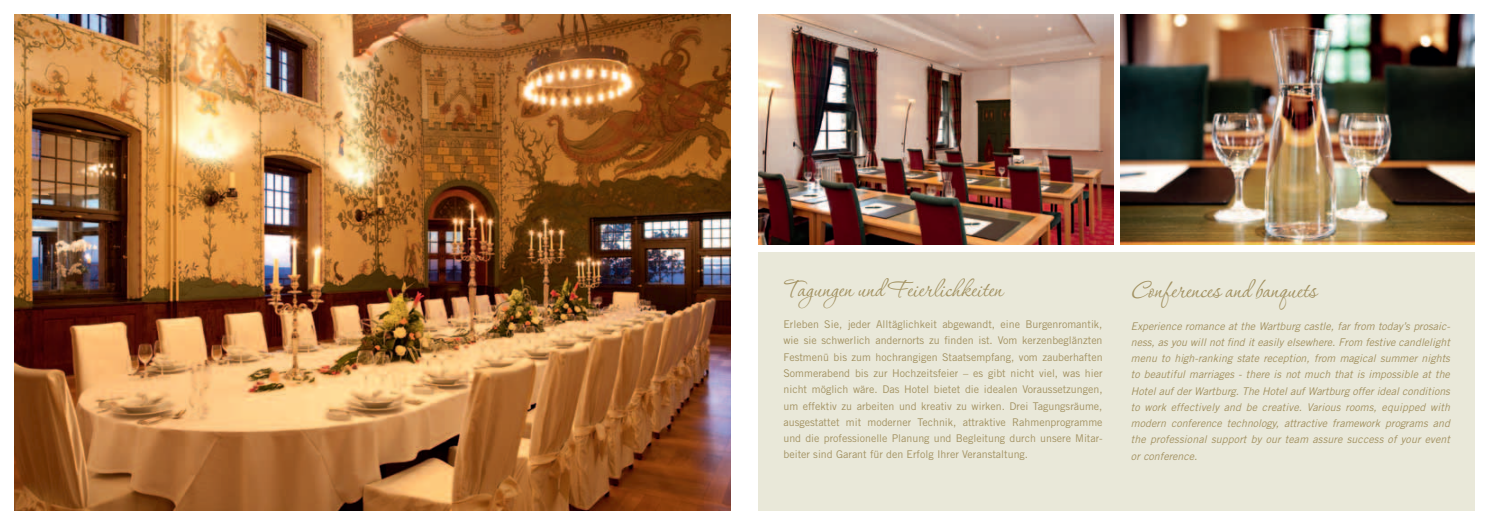
<style>
.page{position:relative;width:1489px;height:525px;background:#fff}
.page>*{position:absolute;margin:0;border:0;box-sizing:border-box;transform-origin:0 0}
.t1{font:30px "Corinthia Professional";color:#a29161}
.t2{font:10.62px/16.2px "Trade Gothic LT Std";color:#a29161;text-align:justify}
.t3{font:italic 10.62px/16.2px "Trade Gothic";letter-spacing:.01em;color:#a29161;text-align:justify}
</style>
<div class="page">
<img style="left:14px;top:14px;width:716px;height:496px">
<img style="left:1120px;top:14px;width:354px;height:230px">
<img style="left:758px;top:14px;width:355px;height:230px">
<div style="left:758px;top:252px;width:716px;height:258px;background:#e9e8d9"></div>
<h1 class="t1" style="left:783px;top:273px;width:221px">Tagungen und Feierlichkeiten</h1>
<p class="t2" style="left:783px;top:316px;width:320px">Erleben Sie, jeder Alltäglichkeit abgewandt, eine Burgenromantik, wie sie schwerlich andernorts zu finden ist. Vom kerzenbeglänzten Festmenü bis zum hochrangigen Staatsempfang, vom zauberhaften Sommerabend bis zur Hochzeitsfeier – es gibt nicht viel, was hier nicht möglich wäre. Das Hotel bietet die idealen Voraussetzungen, um effektiv zu arbeiten und kreativ zu wirken. Drei Tagungsräume, ausgestattet mit moderner Technik, attraktive Rahmenprogramme und die professionelle Planung und Begleitung durch unsere Mitar&shy;beiter sind Garant für den Erfolg Ihrer Veranstaltung.</p>
<h1 class="t1" style="left:1130px;top:274px;width:187px">Conferences and banquets</h1>
<p class="t3" style="left:1130px;top:317px;width:321px">Experience romance at the Wartburg castle, far from today’s prosaic&shy;ness, as you will not find it easily elsewhere. From festive candlelight menu to high-ranking state reception, from magical summer nights to beautiful marriages - there is not much that is impossible at the Hotel auf der Wartburg. The Hotel auf Wartburg offer ideal conditions to work effectively and be creative. Various rooms, equipped with modern conference technology, attractive framework programs and the professional support by our team assure success of your event or conference.</p>
</div>
